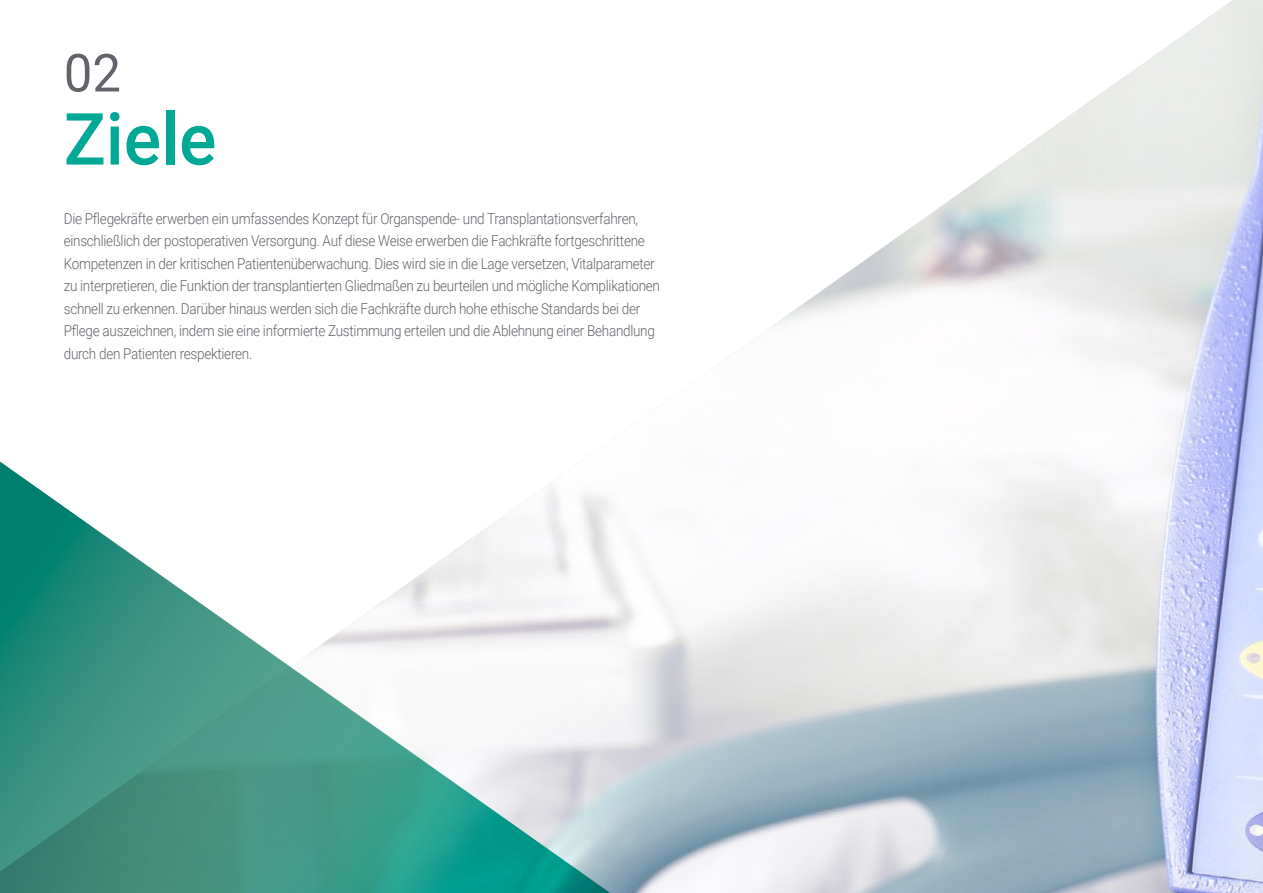
<style>
.page{position:relative;width:1263px;height:893px;background:#fff}
.page>*{position:absolute;margin:0;border:0;box-sizing:border-box;transform-origin:0 0}
.t1{font:500 72px "Roboto";color:#00a996}
.t2{font:52.5px "Roboto";color:#61646a}
.t3{font:300 15px/22.5px "Roboto";letter-spacing:-.02em;color:#61646a;scale:.9 1}
</style>
<div class="page">
<img style="left:640px;top:0;width:623px;height:893px">
<svg style="left:0;top:461px;width:640px;height:432px"></svg>
<h2 class="t2" style="left:64px;top:36px;width:59px">02</h2>
<h1 class="t1" style="left:64px;top:89px;width:154px">Ziele</h1>
<p class="t3" style="left:64px;top:207px;width:664px">Die Pflegekräfte erwerben ein umfassendes Konzept für Organspende- und Transplantationsverfahren, einschließlich der postoperativen Versorgung. Auf diese Weise erwerben die Fachkräfte fortgeschrittene Kompetenzen in der kritischen Patientenüberwachung. Dies wird sie in die Lage versetzen, Vitalparameter zu interpretieren, die Funktion der transplantierten Gliedmaßen zu beurteilen und mögliche Komplikationen schnell zu erkennen. Darüber hinaus werden sich die Fachkräfte durch hohe ethische Standards bei der Pflege auszeichnen, indem sie eine informierte Zustimmung erteilen und die Ablehnung einer Behandlung durch den Patienten respektieren.</p>
</div>
